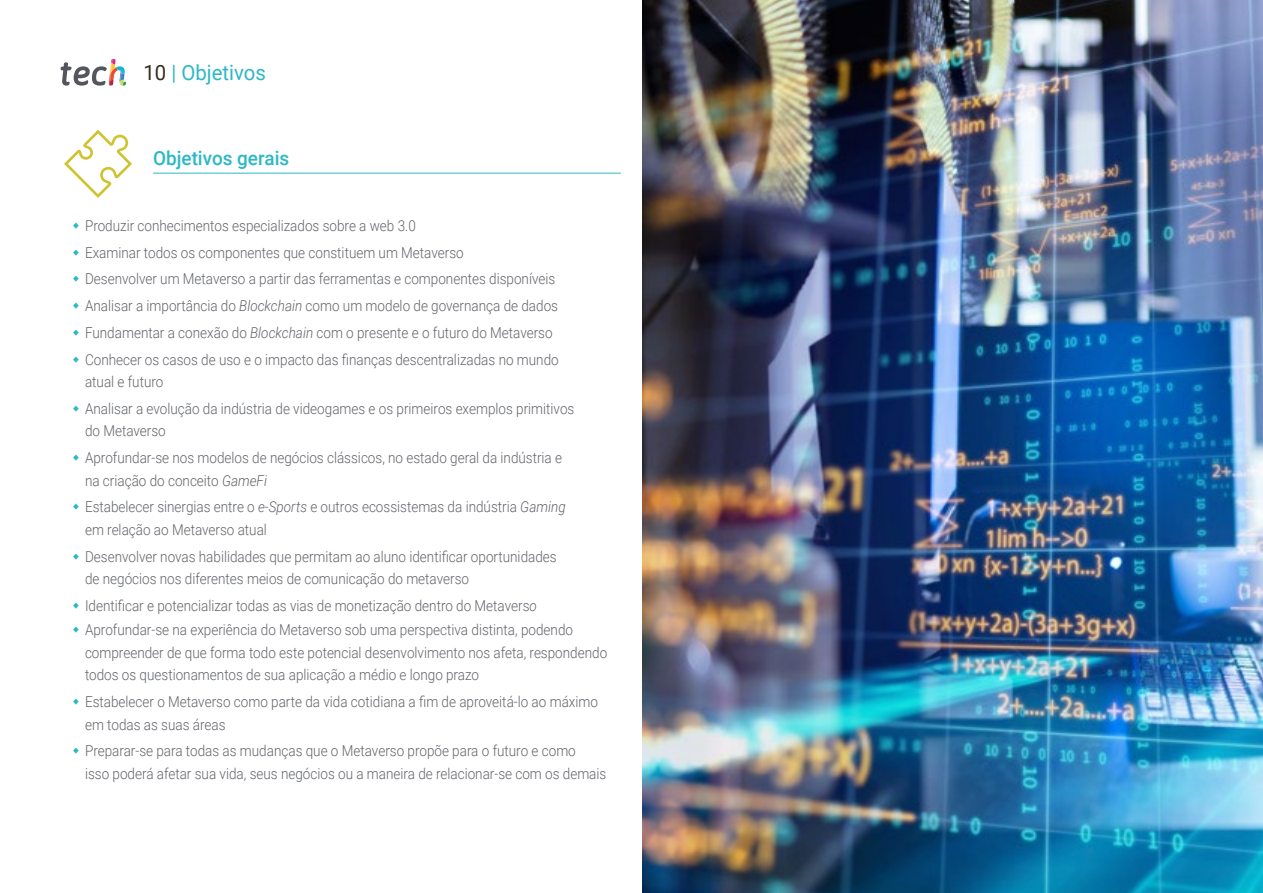
<style>
.page{position:relative;width:1263px;height:893px;background:#fff}
.page>*{position:absolute;margin:0;border:0;box-sizing:border-box;transform-origin:0 0}
.t1{font:21px "Roboto";color:#2db8c5}
.t2{font:500 19.5px "Roboto";color:#2db8c5}
.t3{font:300 15px/26.7px "Roboto";color:#61646a;scale:.9 1}
.s1{color:#312e20}
.s2{font-style:italic}
</style>
<div class="page">
<hr style="left:153px;top:173px;width:468px;height:1px;background:#2db8c5">
<svg style="left:64px;top:130px;width:68px;height:68px"></svg>
<svg style="left:61px;top:59px;width:65px;height:27px"></svg>
<img style="left:642px;top:0;width:621px;height:893px">
<h1 class="t1" style="left:144px;top:57px;width:124px"><span class="s1">10</span> | Objetivos</h1>
<h2 class="t2" style="left:153px;top:144px;width:138px">Objetivos gerais</h2>
<p class="t3" style="left:85px;top:212px;width:528px">Produzir conhecimentos especializados sobre a web 3.0<br>Examinar todos os componentes que constituem um Metaverso<br>Desenvolver um Metaverso a partir das ferramentas e componentes disponíveis Analisar a importância do <span class="s2">Blockchain</span> como um modelo de governança de dados Fundamentar a conexão do <span class="s2">Blockchain</span> com o presente e o futuro do Metaverso Conhecer os casos de uso e o impacto das finanças descentralizadas no mundo</p>
<p class="t3" style="left:85px;top:368px;width:545px">atual e futuro<br>Analisar a evolução da indústria de videogames e os primeiros exemplos primitivos</p>
<p class="t3" style="left:85px;top:417px;width:532px">do Metaverso<br>Aprofundar-se nos modelos de negócios clássicos, no estado geral da indústria e</p>
<p class="t3" style="left:85px;top:466px;width:536px">na criação do conceito <span class="s2">GameFi<br></span>Estabelecer sinergias entre o <span class="s2">e-Sports</span> e outros ecossistemas da indústria <span class="s2">Gaming</span></p>
<p class="t3" style="left:85px;top:516px;width:526px">em relação ao Metaverso atual<br>Desenvolver novas habilidades que permitam ao aluno identificar oportunidades</p>
<p class="t3" style="left:85px;top:565px;width:504px">de negócios nos diferentes meios de comunicação do metaverso<br>Identificar e potencializar todas as vias de monetização dentro do Metavers<span class="s2">o</span></p>
<p class="t3" style="left:85px;top:618px;width:582px;line-height:22.5px">Aprofundar-se na experiência do Metaverso sob uma perspectiva distinta, podendo compreender de que forma todo este potencial desenvolvimento nos afeta, respondendo todos os questionamentos de sua aplicação a médio e longo prazo</p>
<p class="t3" style="left:85px;top:690px;width:571px;line-height:22.5px">Estabelecer o Metaverso como parte da vida cotidiana a fim de aproveitá-lo ao máximo em todas as suas áreas</p>
<p class="t3" style="left:85px;top:739px;width:581px;line-height:22.5px">Preparar-se para todas as mudanças que o Metaverso propõe para o futuro e como<br>isso poderá afetar sua vida, seus negócios ou a maneira de relacionar-se com os demais</p>
</div>
